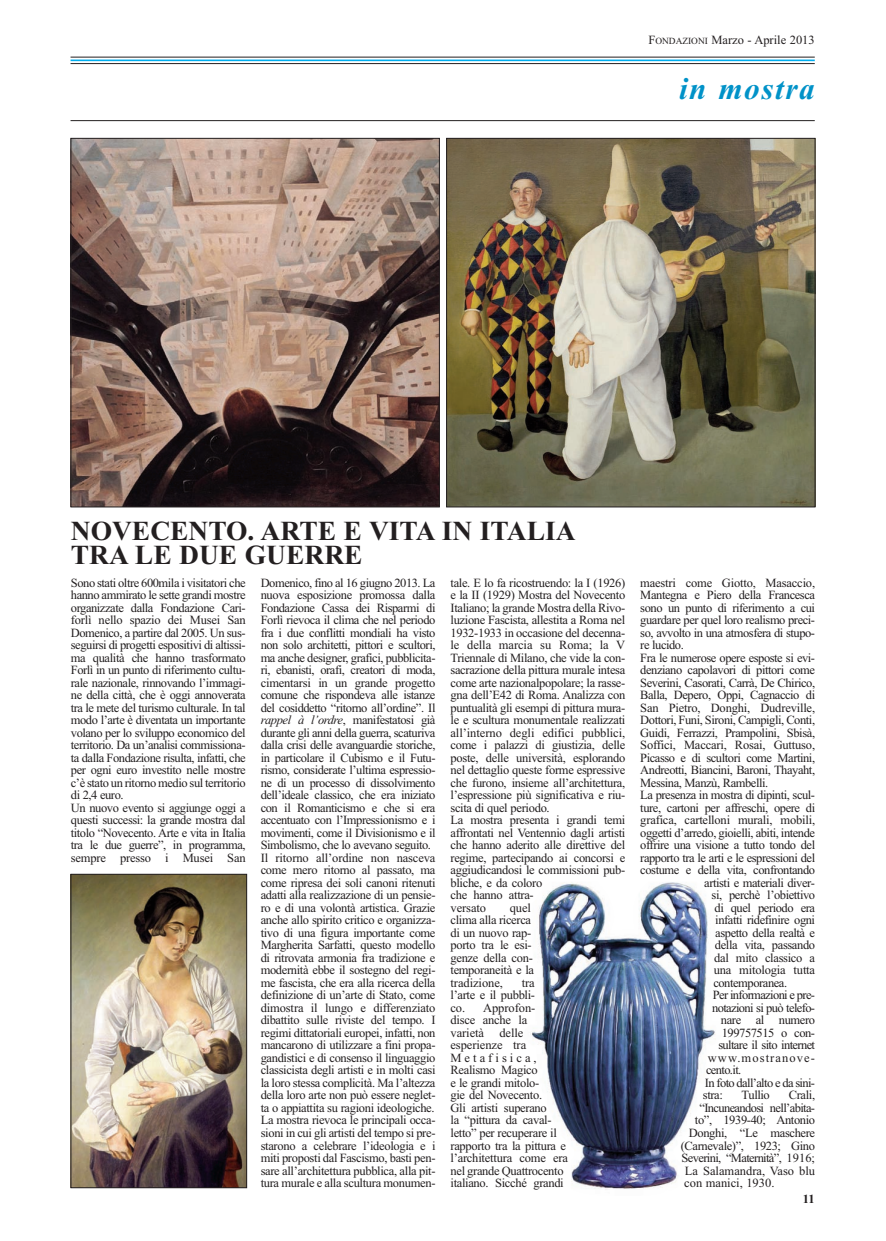
<style>
.page{position:relative;width:886px;height:1241px;background:#fff}
.page>*{position:absolute;margin:0;border:0;box-sizing:border-box;transform-origin:0 0}
.t1{font:italic 700 31.25px "Times New Roman";letter-spacing:.05em;color:#0092c8}
.t2{font:700 27.5px/23.8px "Times New Roman";color:#231f20}
.t3{font:12.5px/12.5px "Times New Roman";letter-spacing:-.03em;color:#231f20}
.t4{font:12.5px "Times New Roman";letter-spacing:-.05em;color:#231f20}
.t5{font:12.5px "Times New Roman";color:#231f20}
.t6{font:12.5px "Times New Roman";letter-spacing:.09em;color:#231f20}
.t7{font:700 12.5px "Times New Roman";color:#231f20}
.s1{font-size:9.38px}
.s2{font-style:italic}
</style>
<div class="page">
<hr style="left:71px;top:60px;width:744px;height:1px;background:#00aeef">
<hr style="left:71px;top:57px;width:744px;height:1px;background:#231f20">
<hr style="left:71px;top:63px;width:744px;height:1px;background:#231f20">
<hr style="left:71px;top:120px;width:744px;height:1px;background:#231f20">
<img style="left:448px;top:140px;width:365px;height:365px">
<div style="left:446px;top:138px;width:369px;height:369px;border:1px solid #231f20"></div>
<img style="left:73px;top:140px;width:364px;height:365px">
<div style="left:71px;top:138px;width:368px;height:369px;border:1px solid #231f20"></div>
<img style="left:73px;top:876px;width:172px;height:309px">
<div style="left:71px;top:874px;width:176px;height:313px;border:1px solid #231f20"></div>
<img style="left:530px;top:882px;width:186px;height:308px">
<p class="t5" style="left:648px;top:35px;width:168px">F<span class="s1">ONDAZIONI</span> Marzo - Aprile 2013</p>
<h1 class="t1" style="left:679px;top:70px;width:137px">in mostra</h1>
<h2 class="t2" style="left:71px;top:522px;width:506px">NOVECENTO. ARTE E VITA IN ITALIA<br>TRA LE DUE GUERRE</h2>
<p class="t3" style="left:71px;top:577px;width:176px">Sono stati oltre 600mila i visitatori che hanno ammirato le sette grandi mostre organizzate dalla Fonda zione Cari - forlì nello spazio dei Musei San Domenico, a partire dal 2005. Un sus&shy;seguirsi di progetti espositivi di altissi&shy;ma qualità che hanno trasformato Forlì in un punto di riferimento cultu&shy;rale nazionale, rinnovando l’immagi&shy;ne della città, che è oggi annoverata tra le mete del turismo culturale. In tal modo l’arte è diventata un importante volano per lo sviluppo economico del territorio. Da un’analisi commissiona&shy;ta dalla Fonda zione risulta, infatti, che per ogni euro investito nelle mostre c’è stato un ritorno medio sul territorio di 2,4 euro.<br>Un nuovo evento si aggiunge oggi a questi successi: la grande mostra dal titolo “Novecento. Arte e vita in Italia tra le due guerre”, in programma, sempre presso i Musei San</p>
<p class="t3" style="left:261px;top:577px;width:176px">Domenico, fino al 16 giugno 2013. La nuova espo sizione promossa dal la Fon da zione Cassa dei Risparmi di Forlì rievoca il clima che nel periodo fra i due conflitti mondiali ha visto non solo architetti, pittori e scultori, ma anche designer, grafici, pubblicita&shy;ri, ebanisti, orafi, creatori di moda, cimentarsi in un grande progetto comune che rispondeva alle istanze del cosiddetto “ritorno all’ordine”. Il <span class="s2">rappel à l’ordre</span>, manifestatosi già durante gli anni della guerra, scaturiva dalla crisi delle avanguardie storiche, in particolare il Cubismo e il Futu - rismo, considerate l’ultima espressio&shy;ne di un processo di dissolvimento dell’ideale classico, che era iniziato con il Romanticismo e che si era accentuato con l’Impressionismo e i movimenti, come il Divisionismo e il Simbo lismo, che lo avevano seguito.<br>Il ritorno all’ordine non nasceva come mero ritorno al passato, ma come ripresa dei soli canoni ritenuti adatti alla realizzazione di un pensie&shy;ro e di una volontà artistica. Grazie anche allo spirito critico e organizza&shy;tivo di una figura importante come Margherita Sarfatti, questo modello di ritrovata armonia fra tradizione e modernità ebbe il sostegno del regi&shy;me fascista, che era alla ricerca della definizione di un’arte di Stato, come dimostra il lungo e differenziato dibattito sulle riviste del tempo. I regimi dittatoriali europei, infatti, non mancarono di utilizzare a fini propa&shy;gandistici e di consenso il linguaggio classicista degli artisti e in molti casi la loro stessa complicità. Ma l’altezza della loro arte non può essere neglet&shy;ta o appiattita su ragioni ideologiche.<br>La mostra rievoca le principali occa&shy;sioni in cui gli artisti del tempo si pre&shy;starono a celebrare l’ideologia e i miti proposti dal Fascismo, basti pen&shy;sare all’architettura pubblica, alla pit&shy;tura murale e alla scultura monumen-</p>
<p class="t3" style="left:450px;top:577px;width:176px">tale. E lo fa ricostruendo: la I (1926) e la II (1929) Mostra del Novecento Italiano; la grande Mostra della Rivo - luzione Fascista, allestita a Roma nel 1932-1933 in occasione del decenna&shy;le della marcia su Roma; la V Triennale di Milano, che vide la con&shy;sacrazione della pittura murale intesa come arte nazionalpopolare; la rasse&shy;gna dell’E42 di Roma. Analizza con puntualità gli esempi di pittura mura&shy;le e scultura monumentale realizzati all’interno degli edifici pubblici, come i palazzi di giustizia, delle poste, delle università, esplorando nel dettaglio queste forme espressive che furono, insieme all’architettura, l’espressione più significativa e riu&shy;scita di quel periodo.<br>La mostra presenta i grandi temi affrontati nel Ventennio dagli artisti che hanno aderito alle direttive del regime, partecipando ai concorsi e aggiudicandosi le commissioni pub&shy;bliche, e da coloro<br>che hanno attra-<br>versato</p>
<p class="t3" style="left:450px;top:902px;width:85px;text-indent:59px">quel clima alla ricerca di un nuovo rap&shy;porto tra le esi&shy;genze della con&shy;temporaneità e la tradizione,</p>
<p class="t3" style="left:450px;top:977px;width:119px;text-indent:71px">tra<br>l’arte e il pubbli-<br>co. Ap pro fon -<br>disce anche la<br>varietà delle esperienze tra<br>Meta fisica,<br>Realismo Magico<br>e le grandi mitolo-<br>gie del Novecento.<br>Gli artisti superano<br>la “pittura da caval&shy;letto” per recuperare il rapporto tra la pittura e l’architettura come era nel grande Quat trocento italiano. Sicché grandi</p>
<p class="t3" style="left:640px;top:577px;width:176px">maestri come Giotto, Masac cio,</p>
<p class="t3" style="left:640px;top:589px;width:176px">Mantegna e Piero della Francesca</p>
<p class="t3" style="left:640px;top:602px;width:176px">sono un punto di riferimento a cui</p>
<p class="t3" style="left:640px;top:614px;width:176px">guardare per quel loro realismo preci-</p>
<p class="t3" style="left:640px;top:627px;width:176px">so, avvolto in una atmosfera di stupo-</p>
<p class="t3" style="left:640px;top:639px;width:45px">re lucido.</p>
<p class="t3" style="left:640px;top:652px;width:176px">Fra le numerose opere esposte si evi-</p>
<p class="t3" style="left:640px;top:664px;width:176px">denziano capolavori di pittori come</p>
<p class="t3" style="left:640px;top:677px;width:176px">Severini, Caso rati, Car rà, De Chirico,</p>
<p class="t3" style="left:640px;top:689px;width:176px">Balla, Depero, Oppi, Cagnac cio di</p>
<p class="t3" style="left:640px;top:702px;width:176px">San Pie tro, Don ghi, Du dreville,</p>
<p class="t3" style="left:640px;top:714px;width:176px">Dottori, Funi, Sironi, Campigli, Conti,</p>
<p class="t3" style="left:640px;top:727px;width:176px">Guidi, Ferrazzi, Prampolini, Sbisà,</p>
<p class="t3" style="left:640px;top:739px;width:176px">Soffici, Maccari, Rosai, Guttuso,</p>
<p class="t3" style="left:640px;top:752px;width:176px">Picasso e di scultori come Martini,</p>
<p class="t3" style="left:640px;top:764px;width:176px">Andreotti, Biancini, Baroni, Thayaht,</p>
<p class="t3" style="left:640px;top:777px;width:129px">Messina, Manzù, Rambelli.</p>
<p class="t3" style="left:640px;top:789px;width:176px">La presenza in mostra di dipinti, scul-</p>
<p class="t3" style="left:640px;top:802px;width:176px">ture, cartoni per affreschi, opere di</p>
<p class="t3" style="left:640px;top:814px;width:176px">grafica, cartelloni murali, mobili,</p>
<p class="t3" style="left:640px;top:827px;width:176px">oggetti d’arredo, gioielli, abiti, intende</p>
<p class="t3" style="left:640px;top:839px;width:176px">offrire una visione a tutto tondo del</p>
<p class="t3" style="left:640px;top:852px;width:176px">rapporto tra le arti e le espressioni del</p>
<p class="t3" style="left:640px;top:864px;width:176px">costume e della vita, confrontando</p>
<p class="t3" style="left:704px;top:877px;width:112px">artisti e materiali diver-</p>
<p class="t3" style="left:711px;top:889px;width:105px">si, perchè l’obiettivo</p>
<p class="t3" style="left:714px;top:902px;width:102px">di quel periodo era</p>
<p class="t3" style="left:715px;top:914px;width:101px">infatti ridefinire ogni</p>
<p class="t3" style="left:715px;top:927px;width:101px">aspetto della realtà e</p>
<p class="t3" style="left:715px;top:939px;width:102px">della vita, passando</p>
<p class="t3" style="left:714px;top:952px;width:102px">dal mito classico a</p>
<p class="t3" style="left:714px;top:964px;width:103px">una mitologia tutta</p>
<p class="t3" style="left:713px;top:977px;width:75px">contemporanea.</p>
<p class="t4" style="left:713px;top:990px;width:104px">Per informazioni e pre-</p>
<p class="t4" style="left:712px;top:1003px;width:104px">notazioni si può telefo-</p>
<p class="t3" style="left:721px;top:1014px;width:96px">nare al numero</p>
<p class="t3" style="left:722px;top:1027px;width:95px">199757515 o con-</p>
<p class="t4" style="left:718px;top:1040px;width:98px">sultare il sito internet</p>
<p class="t6" style="left:708px;top:1053px;width:109px">www.mostra nove -</p>
<p class="t3" style="left:706px;top:1064px;width:37px">cento.it.</p>
<p class="t4" style="left:705px;top:1078px;width:112px">In foto dall’alto e da sini-</p>
<p class="t3" style="left:703px;top:1089px;width:22px">stra:</p>
<p class="t3" style="left:742px;top:1089px;width:30px">Tullio</p>
<p class="t3" style="left:789px;top:1089px;width:28px">Crali,</p>
<p class="t4" style="left:699px;top:1103px;width:117px">“Incuneando si nell’abita-</p>
<p class="t3" style="left:695px;top:1114px;width:122px">to”, 1939-40; Antonio</p>
<p class="t3" style="left:689px;top:1127px;width:128px">Donghi, “Le mas che re</p>
<p class="t3" style="left:681px;top:1139px;width:136px">(Carnevale)”, 1923; Gino</p>
<p class="t4" style="left:681px;top:1153px;width:135px">Severini, “Maternità”, 1916;</p>
<p class="t5" style="left:685px;top:1165px;width:132px">La Salamandra, Vaso blu</p>
<p class="t5" style="left:684px;top:1178px;width:92px">con manici, 1930.</p>
<p class="t7" style="left:803px;top:1194px;width:13px">11</p>
</div>
